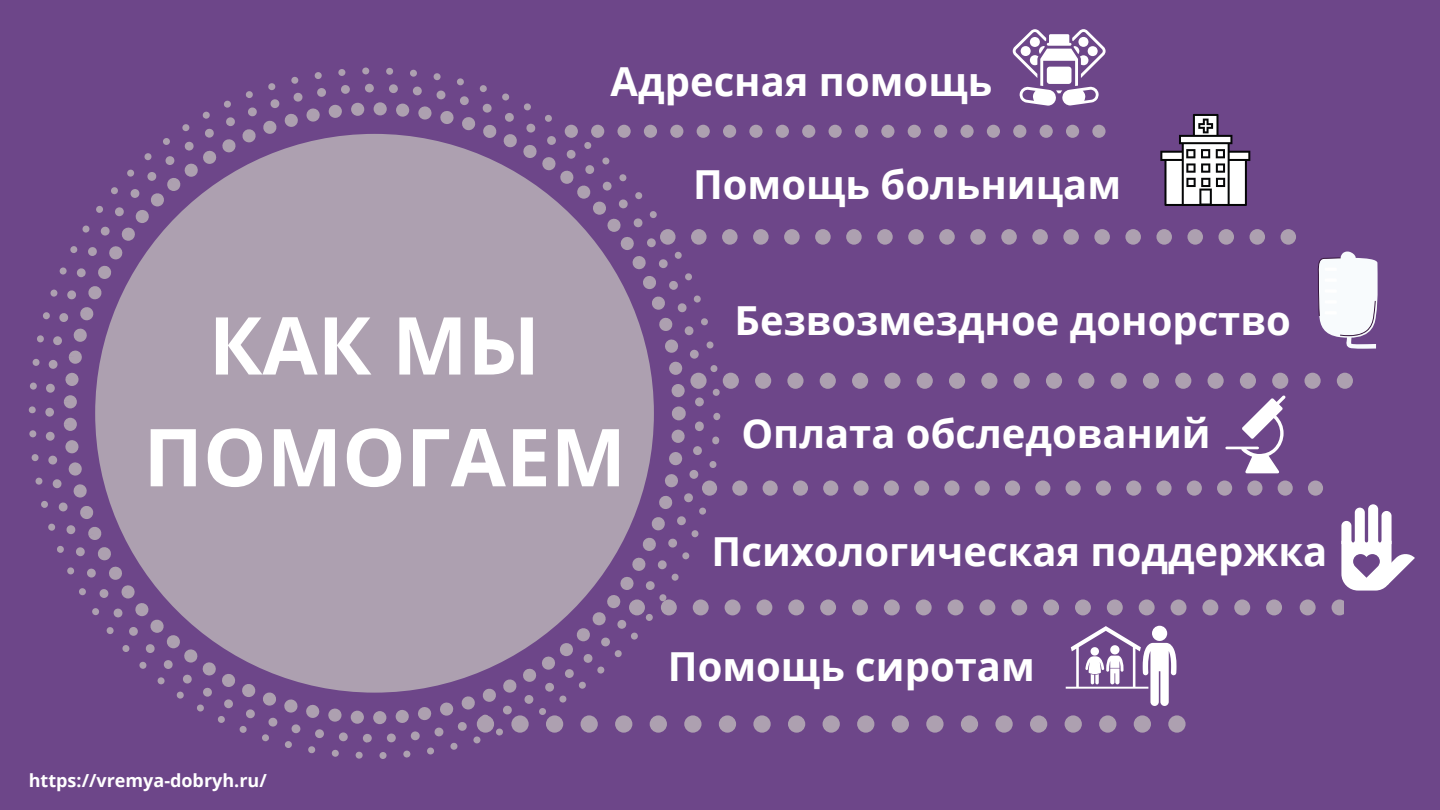
<style>
.page{position:relative;width:1440px;height:810px;background:#6d4689}
.page>*{position:absolute;margin:0;border:0;box-sizing:border-box;transform-origin:0 0}
.t1{font:700 80px/111.8px "Open Sans";color:#fff;text-align:center}
.t2{font:700 40px "Open Sans";color:#fff}
.t3{font:700 18px "Open Sans";color:#fff}
</style>
<div class="page">
<svg style="left:29px;top:68px;width:691px;height:691px;fill:#ada0b0"></svg>
<svg style="left:565px;top:125px;width:541px;height:13px"></svg>
<svg style="left:660px;top:229px;width:636px;height:16px"></svg>
<svg style="left:690px;top:373px;width:663px;height:16px"></svg>
<svg style="left:702px;top:481px;width:621px;height:15px"></svg>
<svg style="left:629px;top:599px;width:653px;height:16px"></svg>
<svg style="left:1300px;top:599px;width:43px;height:16px"></svg>
<svg style="left:477px;top:715px;width:709px;height:18px"></svg>
<svg style="left:1160px;top:114px;width:90px;height:92px"></svg>
<svg style="left:1013px;top:29px;width:93px;height:77px"></svg>
<svg style="left:1317px;top:251px;width:61px;height:98px"></svg>
<svg style="left:1225px;top:395px;width:61px;height:78px"></svg>
<svg style="left:1342px;top:504px;width:73px;height:87px"></svg>
<svg style="left:1066px;top:626px;width:111px;height:80px"></svg>
<p class="t2" style="left:611px;top:53px;width:383px">Адресная помощь</p>
<h1 class="t1" style="left:143px;top:288px;width:484px">КАК МЫ<br>ПОМОГАЕМ</h1>
<p class="t3" style="left:29px;top:768px;width:239px">https://vremya-dobryh.ru/</p>
<p class="t2" style="left:693px;top:156px;width:430px">Помощь больницам</p>
<p class="t2" style="left:735px;top:292px;width:558px">Безвозмездное донорство</p>
<p class="t2" style="left:741px;top:406px;width:471px">Оплата обследований</p>
<p class="t2" style="left:712px;top:524px;width:617px">Психологическая поддержка</p>
<p class="t2" style="left:668px;top:638px;width:368px">Помощь сиротам</p>
</div>
